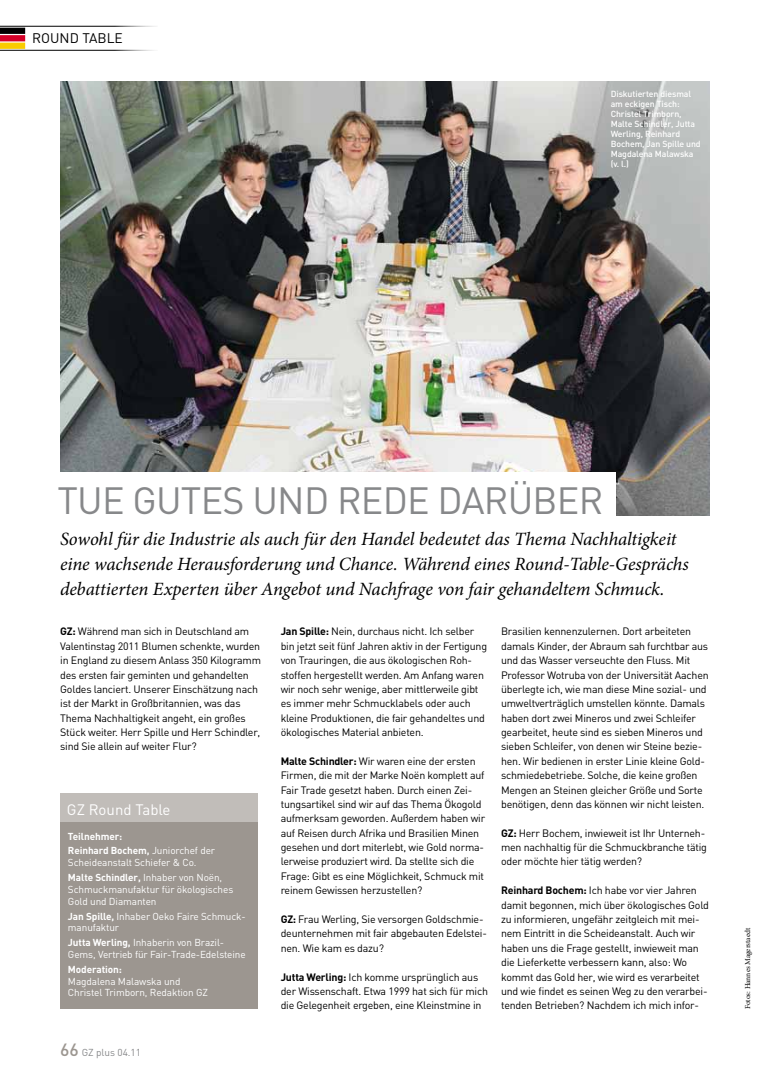
<style>
.page{position:relative;width:780px;height:1081px;background:#fff}
.page>*{position:absolute;margin:0;border:0;box-sizing:border-box;transform-origin:0 0}
.t1{font:37.5px "DIN";color:#87888a}
.t2{font:italic 18.75px/25px "Minion Pro";letter-spacing:-.005em;color:#000}
.t3{font:15px "DIN";color:#fff}
.t4{font:13.75px "DIN";color:#000}
.t5{font:10.62px/14.4px "DIN";letter-spacing:-.02em;color:#000}
.t6{font:10px/11.9px "DIN";letter-spacing:-.01em;color:#fff}
.t7{font:700 10px/14.8px "DIN";letter-spacing:-.01em;color:#fff}
.t8{font:10px "DIN";color:#87888a}
.t9{font:500 8.75px/10px "DIN";letter-spacing:-.01em;color:#fff}
.t10{font:7.5px "Minion Pro";letter-spacing:-.005em;color:#000}
.s1{font-weight:700}
.s2{font-weight:400}
.s3{font-weight:500;font-size:17.5px;color:#9c9690}
</style>
<div class="page">
<hr style="left:0;top:50px;width:158px;height:1px;background:#000">
<hr style="left:0;top:26px;width:158px;height:1px;background:#000">
<div style="left:116px;top:0;width:178px;height:114px;background:#fff"></div>
<div style="left:0;top:28px;width:25px;height:6px;background:#000"></div>
<div style="left:0;top:35px;width:25px;height:6px;background:#d40028"></div>
<div style="left:0;top:43px;width:25px;height:6px;background:#facc00"></div>
<img style="left:60px;top:81px;width:649px;height:434px">
<div style="left:60px;top:822px;width:198px;height:187px;background:#9c9690"></div>
<div style="left:60px;top:793px;width:198px;height:29px;background:#c1bdb9"></div>
<div style="left:37px;top:473px;width:579px;height:46px;background:#fff"></div>
<p class="t4" style="left:32px;top:30px;width:92px">round table</p>
<p class="t9" style="left:610px;top:89px;width:91px">Diskutierten diesmal am eckigen Tisch:<br>Christel Trimborn,<br>Malte Schindler, Jutta<br>Werling, Reinhard<br>Bochem, Jan Spille und<br>Magdalena Malawska (v. l.)</p>
<h1 class="t1" style="left:57px;top:477px;width:547px">Tue Gutes und rede darüber</h1>
<p class="t2" style="left:60px;top:526px;width:630px">Sowohl für die Industrie als auch für den Handel bedeutet das Thema Nachhaltigkeit eine wachsende Herausforderung und Chance. Während eines Round-Table-Gesprächs debattierten Experten über Angebot und Nachfrage von fair gehandeltem Schmuck.</p>
<p class="t5" style="left:60px;top:624px;width:202px"><span class="s1">GZ:</span> Während man sich in Deutschland am Valentinstag 2011 Blumen schenkte, wurden in England zu diesem Anlass 350 Kilogramm des ersten fair geminten und gehandelten Goldes lanciert. U nserer Einschätzung nach ist der Markt in Großbritannien, was das -Thema Nachhaltigkeit angeht, ein großes Stück weiter. Herr Spille und Herr Schindler, sind Sie allein auf weiter Flur?</p>
<p class="t5" style="left:501px;top:624px;width:209px">Brasilien kennenzulernen. Dort arbeiteten damals Kinder, der Abraum sah furchtbar aus und das Wasser verseuchte den Fluss. Mit Professor Wotruba von der U niversität Aachen überlegte ich, wie man diese Mine sozial- und umweltverträglich umstellen könnte. Damals haben dort zwei Mineros und zwei Schleifer gearbeitet, heute sind es sieben Mineros und sieben Schleifer, von denen wir Steine bezie&shy;hen. Wir bedienen in erster Linie kleine Gold&shy;schmiedebetriebe. Solche, die keine großen Mengen an Steinen gleicher Größe und Sorte benötigen, denn das können wir nicht leisten.</p>
<p class="t5" style="left:501px;top:825px;width:207px"><span class="s1">GZ:</span> Herr Bochem, inwieweit ist Ihr U nterneh&shy;men nachhaltig für die Schmuckbranche tätig oder möchte hier tätig werden?</p>
<p class="t5" style="left:501px;top:883px;width:209px"><span class="s1">Reinhard Bochem:</span> Ich habe vor vier Jahren damit begonnen, mich über ökologisches Gold zu informieren, ungefähr zeitgleich mit mei&shy;nem Eintritt in die Scheideanstalt. Auch wir haben uns die Frage gestellt, inwieweit man die Lieferkette verbessern kann, also: Wo kommt das Gold her, wie wird es verarbeitet und wie findet es seinen Weg zu den verarbei&shy;tenden Betrieben? Nachdem ich mich infor-</p>
<p class="t5" style="left:281px;top:624px;width:208px"><span class="s1">Jan Spille:</span> Nein, durchaus nicht. Ich selber bin jetzt seit fünf Jahren aktiv in der Fertigung von Trauringen, die aus ökologischen Roh&shy;stoffen hergestellt werden. Am Anfang waren wir noch sehr wenige, aber mittlerweile gibt es immer mehr Schmucklabels oder auch kleine Produktionen, die fair gehandeltes und ökologisches Material anbieten.</p>
<p class="t5" style="left:281px;top:753px;width:206px"><span class="s1">Malte Schindler:</span> Wir waren eine der ersten Firmen, die mit der Marke Noën komplett auf Fair Trade gesetzt haben. Durch einen Zei&shy;tungsartikel sind wir auf das Thema Ökogold aufmerksam geworden. Außerdem haben wir auf Reisen durch Afrika und Brasilien Minen gesehen und dort miterlebt, wie Gold norma&shy;lerweise produziert wird. Da stellte sich die Frage: Gibt es eine Möglichkeit, Schmuck mit reinem Gewissen herzustellen?</p>
<p class="t5" style="left:281px;top:912px;width:208px"><span class="s1">GZ:</span> Frau Werling, Sie versorgen Goldschmie&shy;deunternehmen mit fair abgebauten Edelstei&shy;nen. Wie kam es dazu?</p>
<p class="t5" style="left:281px;top:969px;width:209px"><span class="s1">Jutta Werling:</span> Ich komme ursprünglich aus der Wissenschaft. Etwa 1999 hat sich für mich die Gelegenheit ergeben, eine Kleinstmine in</p>
<h3 class="t3" style="left:67px;top:800px;width:105px">GZ Round Table</h3>
<p class="t7" style="left:68px;top:828px;width:149px">Teilnehmer:<br>Reinhard Bochem, <span class="s2">Juniorchef der</span></p>
<p class="t6" style="left:68px;top:855px;width:156px;line-height:14.8px">Scheideanstalt Schiefer &amp; Co.<br><span class="s1">Malte Schindler,</span> Inhaber von N oën,</p>
<p class="t6" style="left:68px;top:883px;width:167px">Schmuckmanufaktur für ökologisches<br>Gold und Diamanten</p>
<p class="t6" style="left:68px;top:910px;width:179px"><span class="s1">Jan Spille,</span> Inhaber Oeko Faire Schmuck&shy;manufaktur</p>
<p class="t6" style="left:68px;top:936px;width:179px"><span class="s1">Jutta Werling,</span> Inhaberin von B razil-<br>Gems, Vertrieb für Fair-Trade-Edelsteine</p>
<p class="t7" style="left:68px;top:961px;width:55px">Moderation:</p>
<p class="t6" style="left:68px;top:975px;width:142px">Magdalena Malawska und<br>Christel Trimborn, Redaktion GZ</p>
<p class="t8" style="left:60px;top:1046px;width:82px"><span class="s3">66</span> GZ plus 04.11</p>
<p class="t10" style="left:742px;top:1009px;width:83px;rotate:-90deg">Fotos: Hannes Magerstaedt</p>
</div>
